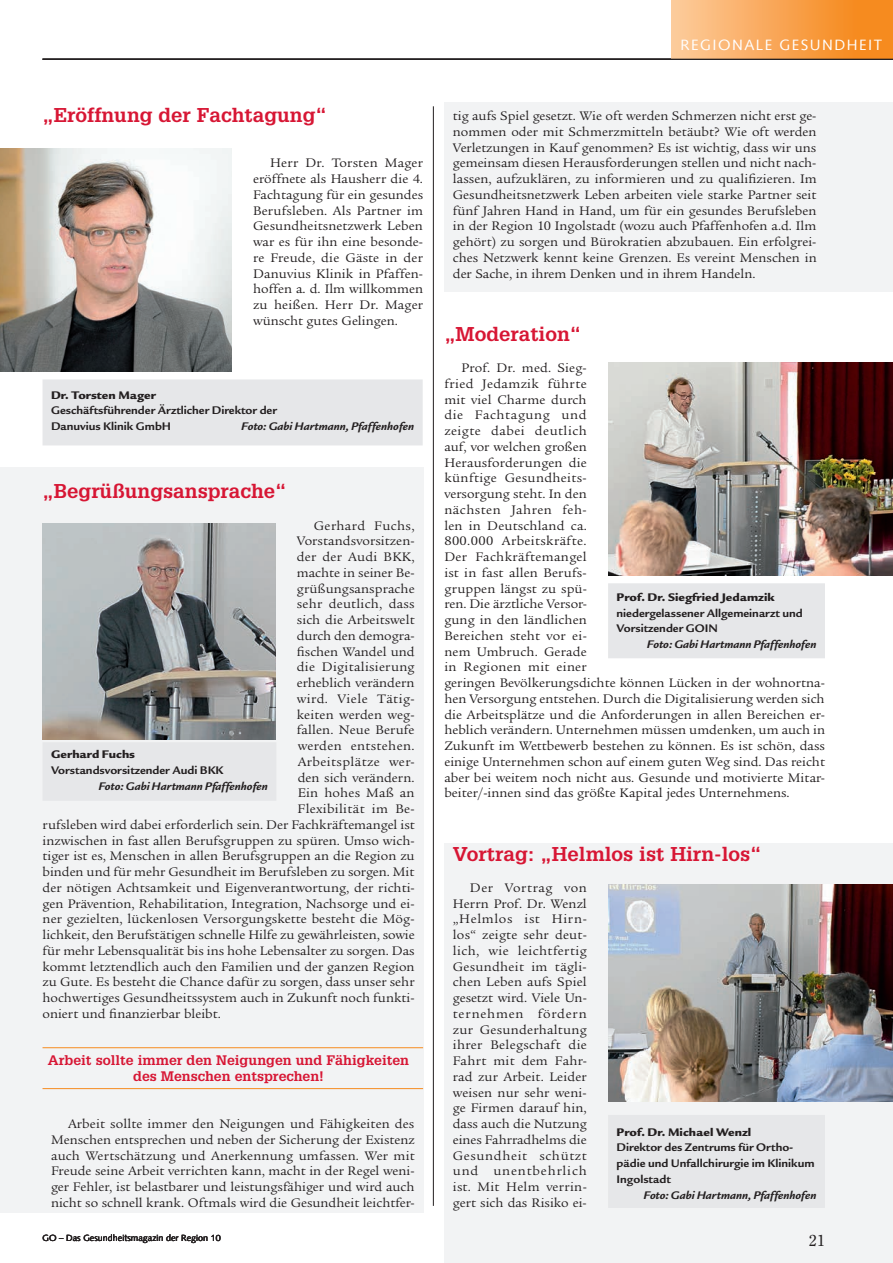
<style>
.page{position:relative;width:893px;height:1263px;background:#fff}
.page>*{position:absolute;margin:0;border:0;box-sizing:border-box;transform-origin:0 0}
.t1{font:700 19.5px "Glypha";color:#d71634;scale:1.04 1}
.t2{font:15.75px "Clearface";color:#231f20}
.t3{font:15px "Syntax LT";letter-spacing:.1em;color:#fff}
.t4{font:13.5px/15.8px "Legacy Ser ITC";color:#231f20;text-align:justify;scale:1.04 1}
.t5{font:700 13.5px/15.8px "Glypha";color:#d71634;text-align:center;scale:1.04 1}
.t6{font:13.5px "Legacy Ser ITC";letter-spacing:.03em;color:#231f20;scale:1.04 1}
.t7{font:13.5px "Legacy Ser ITC";letter-spacing:.02em;color:#231f20;scale:1.04 1}
.t8{font:700 12px/15.8px "Legacy San ITC";color:#231f20;scale:1.04 1}
.t9{font:italic 700 12px "Legacy San ITC";color:#231f20;scale:1.04 1}
.t10{font:12px "Legacy San ITC Ultr";color:#231f20;scale:1.04 1}
.t11{font:9px "Syntax LT";color:#231f20}
.s1{font-family:"Legacy San ITC Ultr";font-weight:400}
</style>
<div class="page">
<div style="left:672px;top:0;width:221px;height:59px;background:linear-gradient(to right,#fdc999,#f5810d)"></div>
<hr style="left:43px;top:59px;width:850px;height:1px;background:#231f20">
<div style="left:444px;top:102px;width:449px;height:189px;background:#f2f3f4"></div>
<hr style="left:433px;top:106px;width:1px;height:1100px;background:#231f20">
<div style="left:444px;top:843px;width:449px;height:420px;background:#f2f3f4"></div>
<div style="left:0;top:468px;width:423px;height:745px;background:#f2f3f4"></div>
<hr style="left:43px;top:1047px;width:380px;height:1px;background:#f68b1f">
<hr style="left:43px;top:1088px;width:380px;height:1px;background:#f68b1f">
<img style="left:0;top:149px;width:232px;height:222px">
<img style="left:43px;top:523px;width:233px;height:216px">
<img style="left:608px;top:362px;width:285px;height:213px">
<img style="left:608px;top:884px;width:285px;height:217px">
<div style="left:43px;top:379px;width:380px;height:66px;background:#e6e7e9"></div>
<div style="left:43px;top:742px;width:233px;height:59px;background:#e6e7e9"></div>
<div style="left:608px;top:583px;width:217px;height:75px;background:#e6e7e9"></div>
<div style="left:608px;top:1115px;width:217px;height:93px;background:#e6e7e9"></div>
<p class="t3" style="left:680px;top:36px;width:203px">regionale gesundheit</p>
<p class="t1" style="left:43px;top:103px;width:275px">„Eröffnung der Fachtagung“</p>
<p class="t4" style="left:253px;top:155px;width:165px;text-indent:17px">Herr Dr. Torsten Mager eröffnete als Hausherr die 4.<br>Fachtagung für ein gesundes Berufsleben. Als Partner im Gesundheitsnetzwerk Leben war es für ihn eine besonde&shy;re Freude, die Gäste in der Danuvius Klinik in Pfaffen&shy;hoffen a. d. Ilm willkommen zu heißen. Herr Dr. Mager wünscht gutes Gelingen.</p>
<p class="t8" style="left:51px;top:387px;width:219px"><span class="s1">Dr. Torsten Mager<br></span>Geschäftsführender Ärztlicher Direktor der<br>Danuvius Klinik GmbH</p>
<p class="t9" style="left:241px;top:419px;width:168px">Foto: Gabi Hartmann, Pfaffenhofen</p>
<p class="t1" style="left:43px;top:479px;width:236px">„Begrüßungsansprache“</p>
<p class="t6" style="left:314px;top:518px;width:98px">Gerhard Fuchs,</p>
<p class="t4" style="left:297px;top:533px;width:115px">Vorstandsvorsitzen-</p>
<p class="t4" style="left:297px;top:549px;width:115px">der der Audi BKK,</p>
<p class="t4" style="left:297px;top:565px;width:115px">machte in seiner Be-</p>
<p class="t4" style="left:297px;top:581px;width:115px">grüßungsansprache</p>
<p class="t4" style="left:297px;top:596px;width:115px">sehr deutlich, dass</p>
<p class="t4" style="left:297px;top:612px;width:115px">sich die Arbeitswelt</p>
<p class="t4" style="left:297px;top:628px;width:115px">durch den demogra-</p>
<p class="t4" style="left:297px;top:644px;width:115px">fischen Wandel und</p>
<p class="t7" style="left:297px;top:659px;width:115px">die Digitalisierung</p>
<p class="t4" style="left:297px;top:675px;width:115px">erheblich verändern</p>
<p class="t6" style="left:297px;top:691px;width:115px">wird. Viele Tätig-</p>
<p class="t4" style="left:297px;top:707px;width:115px">keiten werden weg-</p>
<p class="t4" style="left:297px;top:722px;width:115px">fallen. Neue Berufe</p>
<p class="t6" style="left:298px;top:738px;width:114px">werden entstehen.</p>
<p class="t6" style="left:298px;top:754px;width:114px">Arbeitsplätze wer-</p>
<p class="t4" style="left:298px;top:770px;width:114px">den sich verändern.</p>
<p class="t4" style="left:298px;top:785px;width:114px">Ein hohes Maß an</p>
<p class="t7" style="left:298px;top:801px;width:114px">Flexibilität im Be-</p>
<p class="t4" style="left:43px;top:817px;width:359px">rufsleben wird dabei erforderlich sein. Der Fachkräftemangel ist</p>
<p class="t4" style="left:43px;top:833px;width:359px">inzwischen in fast allen Berufsgruppen zu spüren. Umso wich-</p>
<p class="t4" style="left:43px;top:848px;width:359px">tiger ist es, Menschen in allen Berufsgruppen an die Region zu</p>
<p class="t4" style="left:43px;top:864px;width:359px">binden und für mehr Gesundheit im Berufsleben zu sorgen. Mit</p>
<p class="t4" style="left:43px;top:880px;width:359px">der nötigen Achtsamkeit und Eigenverantwortung, der richti-</p>
<p class="t4" style="left:43px;top:896px;width:359px">gen Prävention, Rehabilitation, Integration, Nachsorge und ei-</p>
<p class="t4" style="left:43px;top:911px;width:359px">ner gezielten, lückenlosen Versorgungskette besteht die Mög-</p>
<p class="t4" style="left:43px;top:927px;width:359px">lichkeit, den Berufstätigen schnelle Hilfe zu gewährleisten, sowie</p>
<p class="t4" style="left:43px;top:943px;width:359px">für mehr Lebensqualität bis ins hohe Lebensalter zu sorgen. Das</p>
<p class="t4" style="left:43px;top:959px;width:359px">kommt letztendlich auch den Familien und der ganzen Region</p>
<p class="t4" style="left:43px;top:974px;width:359px">zu Gute. Es besteht die Chance dafür zu sorgen, dass unser sehr</p>
<p class="t4" style="left:43px;top:990px;width:359px">hochwertiges Gesundheitssystem auch in Zukunft noch funkti-</p>
<p class="t4" style="left:43px;top:1006px;width:173px">oniert und finanzierbar bleibt.</p>
<p class="t5" style="left:48px;top:1052px;width:349px">Arbeit sollte immer den Neigungen und Fähigkeiten des Menschen entsprechen!</p>
<p class="t4" style="left:51px;top:1116px;width:351px;text-indent:17px">Arbeit sollte immer den Neigungen und Fähigkeiten des Menschen entsprechen und neben der Sicherung der Existenz auch Wertschätzung und Anerkennung umfassen. Wer mit Freude seine Arbeit verrichten kann, macht in der Regel weni&shy;ger Fehler, ist belastbarer und leistungsfähiger und wird auch nicht so schnell krank. Oftmals wird die Gesundheit leichtfer-</p>
<p class="t10" style="left:51px;top:747px;width:82px">Gerhard Fuchs</p>
<p class="t8" style="left:51px;top:762px;width:167px">Vorstandsvorsitzender Audi BKK</p>
<p class="t9" style="left:98px;top:779px;width:164px">Foto: Gabi Hartmann Pfaffenhofen</p>
<p class="t11" style="left:43px;top:1232px;width:180px">GO – Das Gesundheitsmagazin der Region 10</p>
<p class="t4" style="left:453px;top:108px;width:351px">tig aufs Spiel gesetzt. Wie oft werden Schmerzen nicht erst ge&shy;nommen oder mit Schmerzmitteln betäubt? Wie oft werden Verletzungen in Kauf genommen? Es ist wichtig, dass wir uns gemeinsam diesen Herausforderungen stellen und nicht nach&shy;lassen, aufzuklären, zu informieren und zu qualifizieren. Im Gesundheitsnetzwerk Leben arbeiten viele starke Partner seit fünf Jahren Hand in Hand, um für ein gesundes Berufsleben in der Region 10 Ingolstadt (wozu auch Pfaffenhofen a.d. Ilm gehört) zu sorgen und Bürokratien abzubauen. Ein erfolgrei&shy;ches Netzwerk kennt keine Grenzen. Es vereint Menschen in der Sache, in ihrem Denken und in ihrem Handeln.</p>
<p class="t1" style="left:444px;top:322px;width:133px">„Moderation“</p>
<p class="t4" style="left:444px;top:360px;width:368px;text-align:left;text-indent:17px">Prof. Dr. med. Sieg-<br>fried Jedamzik führte<br>mit viel Charme durch<br>die Fachtagung und<br>zeigte dabei deutlich<br>auf, vor welchen großen<br>Herausforderungen die<br>künftige Gesundheits-<br>versorgung steht. In den<br>nächsten Jahren feh-<br>len in Deutschland ca.<br>800.000 Arbeitskräfte.<br>Der Fachkräftemangel<br>ist in fast allen Berufs-<br>gruppen längst zu spü-<br>ren. Die ärztliche Versor-<br>gung in den ländlichen<br>Bereichen steht vor ei-<br>nem Umbruch. Gerade<br>in Regionen mit einer<br>geringen Bevölkerungsdichte können Lücken in der wohnortna&shy;hen Versorgung entstehen. Durch die Digitalisierung werden sich die Arbeitsplätze und die Anforderungen in allen Bereichen er&shy;heblich verändern. Unternehmen müssen umdenken, um auch in Zukunft im Wettbewerb bestehen zu können. Es ist schön, dass einige Unternehmen schon auf einem guten Weg sind. Das reicht aber bei weitem noch nicht aus. Gesunde und motivierte Mitar&shy;beiter/-innen sind das größte Kapital jedes Unternehmens.</p>
<p class="t10" style="left:617px;top:590px;width:153px">Prof. Dr. Siegfried Jedamzik</p>
<p class="t8" style="left:617px;top:605px;width:180px">niedergelassener Allgemeinarzt und</p>
<p class="t8" style="left:617px;top:621px;width:99px">Vorsitzender GOIN</p>
<p class="t9" style="left:647px;top:637px;width:164px">Foto: Gabi Hartmann Pfaffenhofen</p>
<p class="t1" style="left:453px;top:842px;width:298px">Vortrag: „Helmlos ist Hirn-los“</p>
<p class="t4" style="left:453px;top:880px;width:130px;text-indent:17px">Der Vortrag von Herrn Prof. Dr. Wenzl „Helmlos ist Hirn&shy;los“ zeigte sehr deut&shy;lich, wie leichtfertig Gesundheit im tägli&shy;chen Leben aufs Spiel gesetzt wird. Viele Un&shy;ternehmen fördern zur Gesunderhaltung ihrer Belegschaft die Fahrt mit dem Fahr&shy;rad zur Arbeit. Leider weisen nur sehr weni&shy;ge Firmen darauf hin, dass auch die Nutzung eines Fahrradhelms die Gesundheit schützt und unentbehrlich ist. Mit Helm verrin&shy;gert sich das Risiko ei-</p>
<p class="t10" style="left:617px;top:1125px;width:131px">Prof. Dr. Michael Wenzl</p>
<p class="t8" style="left:617px;top:1140px;width:172px">Direktor des Zentrums für Ortho-</p>
<p class="t8" style="left:617px;top:1155px;width:192px">pädie und Unfallchirurgie im Klinikum</p>
<p class="t8" style="left:617px;top:1171px;width:54px">Ingolstadt</p>
<p class="t9" style="left:643px;top:1188px;width:168px">Foto: Gabi Hartmann, Pfaffenhofen</p>
<p class="t2" style="left:809px;top:1231px;width:17px">21</p>
</div>
